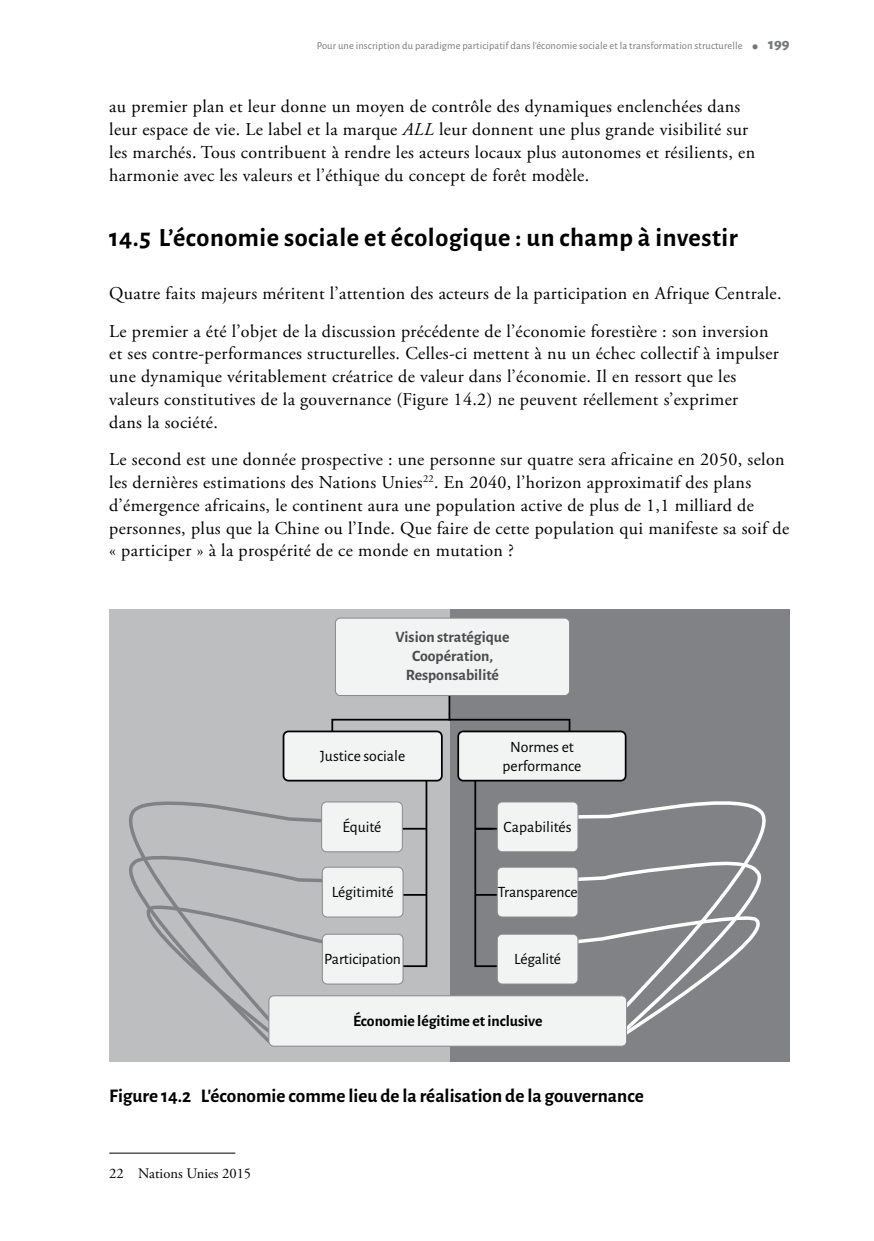
<style>
.page{position:relative;width:874px;height:1241px;background:#fff}
.page>*{position:absolute;margin:0;border:0;box-sizing:border-box;transform-origin:0 0}
.t1{font:700 26.25px "Alegreya Sans";letter-spacing:.02em;color:#000}
.t2{font:700 19.25px "Alegreya Sans";color:#000}
.t3{font:18.03px/22.8px "Adobe Garamond Pro";letter-spacing:.02em;color:#000}
.t4{font:15.75px/18.9px "Alegreya Sans";color:#000;text-align:center}
.t5{font:700 15.75px/18.9px "Alegreya Sans";color:#4c4c4e;text-align:center}
.t6{font:700 15.75px "Alegreya Sans";color:#000}
.t7{font:14.53px "Adobe Garamond Pro";color:#000}
.t8{font:10.5px "Alegreya Sans";letter-spacing:.01em;color:#77787b}
.s1{font-family:"Minion Pro";font-size:19.25px}
.s2{font-weight:800;font-size:15.75px}
.s3{font-style:italic}
</style>
<div class="page">
<hr style="left:109px;top:1152px;width:126px;height:1px;background:#000">
<div style="left:449px;top:609px;width:340px;height:452px;background:#808285"></div>
<div style="left:109px;top:609px;width:340px;height:452px;background:#bcbec0"></div>
<svg style="left:626px;top:1009px;width:39px;height:27px"></svg>
<svg style="left:129px;top:801px;width:197px;height:222px"></svg>
<svg style="left:572px;top:801px;width:194px;height:208px"></svg>
<div style="left:269px;top:995px;width:357px;height:50px;background:#f2f3f3;border-radius:5px"></div>
<div style="left:268px;top:995px;width:358px;height:51px;border:1px solid #87898b;border-radius:5px"></div>
<svg style="left:331px;top:692px;width:240px;height:48px"></svg>
<svg style="left:473px;top:781px;width:27px;height:186px"></svg>
<hr style="left:475px;top:893px;width:25px;height:2px;background:#000">
<hr style="left:475px;top:827px;width:25px;height:2px;background:#000">
<svg style="left:401px;top:781px;width:27px;height:186px"></svg>
<hr style="left:401px;top:893px;width:25px;height:2px;background:#000">
<hr style="left:401px;top:827px;width:25px;height:2px;background:#000">
<div style="left:458px;top:731px;width:167px;height:49px;background:#f2f3f3;border-radius:5px"></div>
<div style="left:457px;top:730px;width:169px;height:51px;border:2px solid #000;border-radius:5px"></div>
<div style="left:283px;top:731px;width:158px;height:49px;background:#f2f3f3;border-radius:5px"></div>
<div style="left:282px;top:730px;width:160px;height:51px;border:2px solid #000;border-radius:5px"></div>
<div style="left:335px;top:618px;width:234px;height:77px;background:#f2f3f3;border-radius:5px"></div>
<div style="left:335px;top:617px;width:234px;height:78px;border:1px solid #87898b;border-radius:5px"></div>
<div style="left:321px;top:801px;width:81px;height:50px;background:#f2f3f3;border-radius:5px"></div>
<div style="left:321px;top:801px;width:81px;height:50px;border:1px solid #87898b;border-radius:5px"></div>
<div style="left:322px;top:867px;width:81px;height:49px;background:#f2f3f3;border-radius:5px"></div>
<div style="left:322px;top:866px;width:81px;height:51px;border:1px solid #87898b;border-radius:5px"></div>
<div style="left:497px;top:801px;width:80px;height:50px;background:#f2f3f3;border-radius:5px"></div>
<div style="left:497px;top:801px;width:81px;height:50px;border:1px solid #87898b;border-radius:5px"></div>
<div style="left:497px;top:867px;width:80px;height:49px;background:#f2f3f3;border-radius:5px"></div>
<div style="left:497px;top:866px;width:81px;height:51px;border:1px solid #87898b;border-radius:5px"></div>
<div style="left:497px;top:934px;width:80px;height:49px;background:#f2f3f3;border-radius:5px"></div>
<div style="left:497px;top:933px;width:81px;height:51px;border:1px solid #87898b;border-radius:5px"></div>
<div style="left:322px;top:934px;width:81px;height:49px;background:#f2f3f3;border-radius:5px"></div>
<div style="left:322px;top:933px;width:81px;height:51px;border:1px solid #87898b;border-radius:5px"></div>
<p class="t8" style="left:317px;top:39px;width:474px">Pour une inscription du paradigme participatif dans l’économie sociale et la transformation structurelle <span class="s1">•</span> <span class="s2">199</span></p>
<p class="t3" style="left:109px;top:96px;width:647px">au premier plan et leur donne un moyen de contrôle des dynamiques enclenchées dans leur espace de vie. Le label et la marque <span class="s3">ALL</span> leur donnent une plus grande visibilité sur les marchés. Tous contribuent à rendre les acteurs locaux plus autonomes et résilients, en harmonie avec les valeurs et l’éthique du concept de forêt modèle.</p>
<h1 class="t1" style="left:109px;top:219px;width:629px">14.5 L’économie sociale et écologique : un champ à investir</h1>
<p class="t3" style="left:109px;top:275px;width:673px;line-height:37.6px">Quatre faits majeurs méritent l’attention des acteurs de la participation en Afrique Centrale.<br>Le premier a été l’objet de la discussion précédente de l’économie forestière : son inversion</p>
<p class="t3" style="left:109px;top:343px;width:671px">et ses contre-performances structurelles. Celles-ci mettent à nu un échec collectif à impulser une dynamique véritablement créatrice de valeur dans l’économie. Il en ressort que les valeurs constitutives de la gouvernance (Figure 14.2) ne peuvent réellement s’exprimer<br>dans la société.</p>
<p class="t3" style="left:109px;top:448px;width:681px">Le second est une donnée prospective : une personne sur quatre sera africaine en 2050, selon les dernières estimations des Nations Unies<sup>22</sup>. En 2040, l’horizon approximatif des plans d’émergence africains, le continent aura une population active de plus de 1,1 milliard de personnes, plus que la Chine ou l’Inde. Que faire de cette population qui manifeste sa soif de « participer » à la prospérité de ce monde en mutation ?</p>
<p class="t5" style="left:395px;top:626px;width:116px">Vision stratégique<br>Coopération,<br>Responsabilité</p>
<p class="t4" style="left:320px;top:745px;width:86px">Justice sociale</p>
<p class="t4" style="left:502px;top:736px;width:80px">Normes et performance</p>
<p class="t4" style="left:342px;top:816px;width:40px">Équité</p>
<p class="t4" style="left:503px;top:816px;width:69px">Capabilités</p>
<p class="t4" style="left:331px;top:881px;width:63px">Légitimité</p>
<p class="t4" style="left:497px;top:881px;width:81px">Transparence</p>
<p class="t4" style="left:324px;top:948px;width:78px">Participation</p>
<p class="t4" style="left:514px;top:948px;width:48px">Légalité</p>
<p class="t6" style="left:353px;top:1009px;width:191px">Économie légitime et inclusive</p>
<p class="t2" style="left:109px;top:1081px;width:535px">Figure 14.2 L'économie comme lieu de la réalisation de la gouvernance</p>
<p class="t7" style="left:109px;top:1164px;width:143px">22 Nations Unies 2015</p>
</div>
